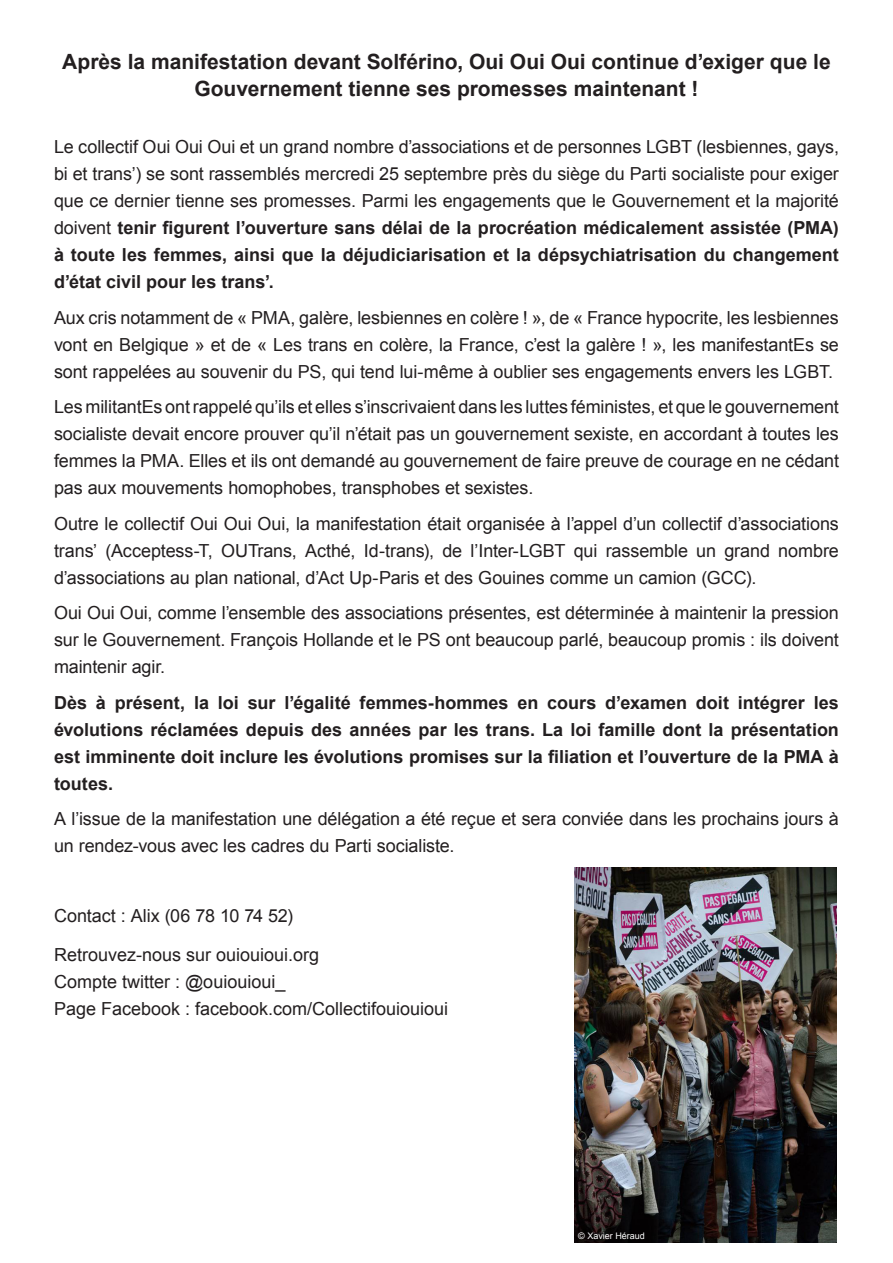
<style>
.page{position:relative;width:893px;height:1263px;background:#fff}
.page>*{position:absolute;margin:0;border:0;box-sizing:border-box;transform-origin:0 0}
.t1{font:700 21px/27px "Arial";color:#231f20;text-align:center}
.t2{font:18px/27px "Arial";letter-spacing:-.005em;color:#231f20;text-align:justify}
.t3{font:700 18px/27px "Arial";color:#231f20;text-align:justify}
.t4{font:9px "Arial";color:#fff}
.s1{font-weight:700}
</style>
<div class="page">
<img style="left:574px;top:867px;width:263px;height:375px">
<p class="t1" style="left:62px;top:49px;width:770px">Après la manifestation devant Solférino, Oui Oui Oui continue d’exiger que le<br>Gouvernement tienne ses promesses maintenant !</p>
<p class="t2" style="left:54px;top:133px;width:786px">Le collectif Oui Oui Oui et un grand nombre d’associations et de personnes LGBT (lesbiennes, gays, bi et trans’) se sont rassemblés mercredi 25 septembre près du siège du Parti socialiste pour exiger que ce dernier tienne ses promesses. Parmi les engagements que le Gouvernement et la majorité doivent <span class="s1">tenir figurent l’ouverture sans délai de la procréation médicalement assistée (PMA) à toute les femmes, ainsi que la déjudiciarisation et la dépsychiatrisation du changement d’état civil pour les trans’.</span></p>
<p class="t2" style="left:54px;top:304px;width:786px">Aux cris notamment de « PMA, galère, lesbiennes en colère ! », de « France hypocrite, les lesbiennes vont en Belgique » et de « Les trans en colère, la France, c’est la galère ! », les manifestantEs se sont rappelées au souvenir du PS, qui tend lui-même à oublier ses engagements envers les LGBT.</p>
<p class="t2" style="left:54px;top:393px;width:786px">Les militantEs ont rappelé qu’ils et elles s’inscrivaient dans les luttes féministes, et que le gouvernement socialiste devait encore prouver qu’il n’était pas un gouvernement sexiste, en accordant à toutes les femmes la PMA. Elles et ils ont demandé au gouvernement de faire preuve de courage en ne cédant pas aux mouvements homophobes, transphobes et sexistes.</p>
<p class="t2" style="left:54px;top:510px;width:786px">Outre le collectif Oui Oui Oui, la manifestation était organisée à l’appel d’un collectif d’associations trans’ (Acceptess-T, OUTrans, Acthé, Id-trans), de l’Inter-LGBT qui rassemble un grand nombre d’associations au plan national, d’Act Up-Paris et des Gouines comme un camion (GCC).</p>
<p class="t2" style="left:54px;top:599px;width:786px">Oui Oui Oui, comme l’ensemble des associations présentes, est déterminée à maintenir la pression sur le Gouvernement. François Hollande et le PS ont beaucoup parlé, beaucoup promis : ils doivent maintenir agir.</p>
<p class="t3" style="left:54px;top:689px;width:786px">Dès à présent, la loi sur l’égalité femmes-hommes en cours d’examen doit intégrer les évolutions réclamées depuis des années par les trans. La loi famille dont la présentation est imminente doit inclure les évolutions promises sur la filiation et l’ouverture de la PMA à toutes.</p>
<p class="t2" style="left:54px;top:805px;width:786px">A l’issue de la manifestation une délégation a été reçue et sera conviée dans les prochains jours à un rendez-vous avec les cadres du Parti socialiste.</p>
<p class="t2" style="left:54px;top:902px;width:241px">Contact : Alix (06 78 10 74 52)</p>
<p class="t2" style="left:54px;top:942px;width:267px">Retrouvez-nous sur ouiouioui.org</p>
<p class="t2" style="left:54px;top:969px;width:233px">Compte twitter : @ouiouioui_</p>
<p class="t2" style="left:54px;top:996px;width:396px">Page Facebook : facebook.com/Collectifouiouioui</p>
<p class="t4" style="left:578px;top:1229px;width:68px">© Xavier Héraud</p>
</div>
